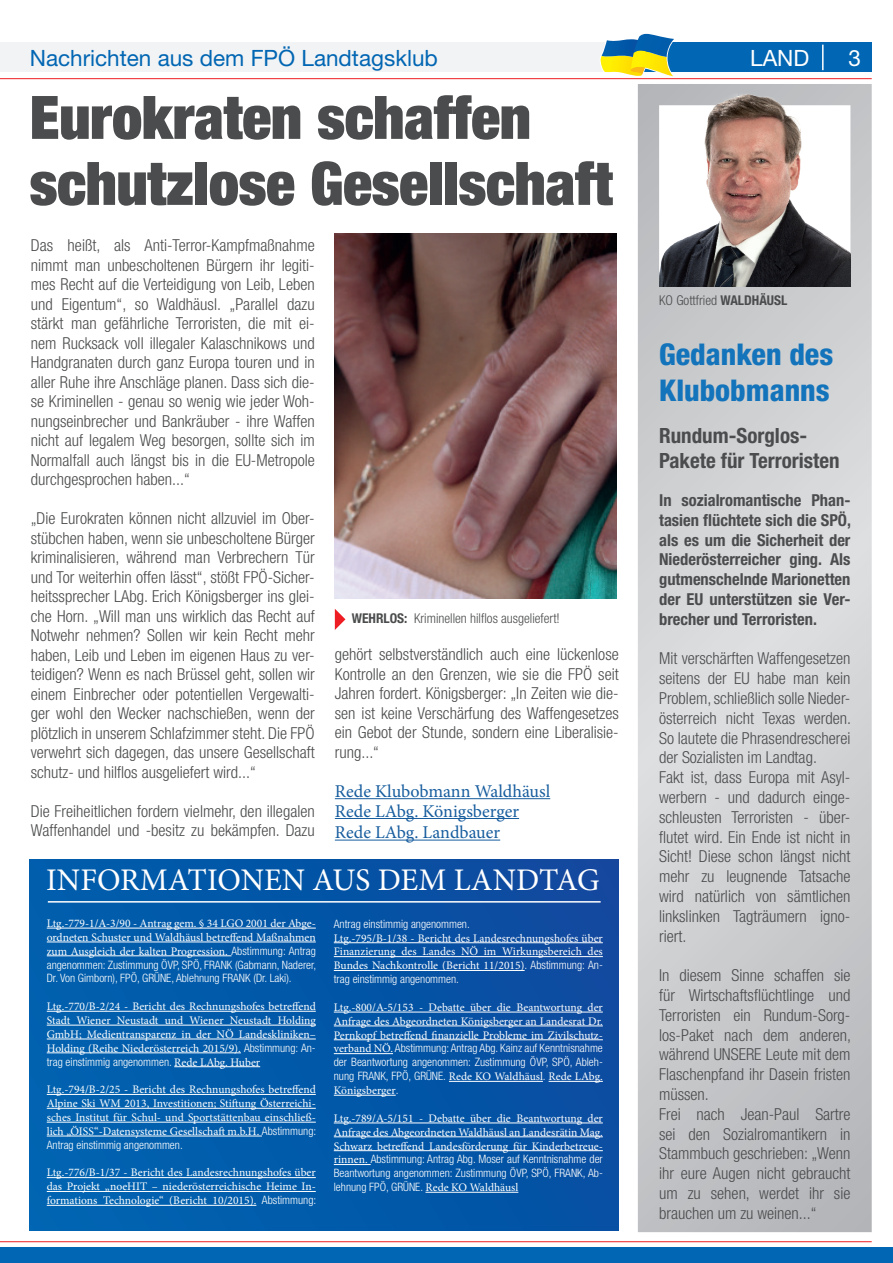
<style>
.page{position:relative;width:893px;height:1263px;background:#fff}
.page>*{position:absolute;margin:0;border:0;box-sizing:border-box;transform-origin:0 0}
.t1{font:900 expanded 60px/66px "Helvetica Neue";color:#4b4c4d}
.t2{font:31.5px "Minion Pro";color:#fff}
.t3{font:800 condensed 30px/36px "Helvetica Neue";color:#1374bb}
.t4{font:22.5px "Helvetica Neue";color:#0166b3}
.t5{font:22.5px "Helvetica Neue";color:#fff}
.t6{font:700 condensed 21px/25.2px "Helvetica Neue";color:#4b4c4d}
.t7{font:18px/19.8px "Minion Pro";color:#175d9e}
.t8{font:300 condensed 16.5px/19.5px "Helvetica Neue";color:#4b4c4d;text-align:justify}
.t9{font:700 condensed 16.5px/19.8px "Helvetica Neue";color:#4b4c4d;text-align:justify}
.t10{font:300 condensed 13.5px "Helvetica Neue";color:#4b4c4d}
.t11{font:11.55px/13.8px "Minion Pro";color:#fff;text-align:justify}
.t12{font:300 condensed 11.55px/13.8px "Helvetica Neue";color:#fff}
.s1{font-weight:700}
.s2{font-family:"Helvetica Neue";font-weight:300;font-stretch:condensed}
.s3{font-family:"Minion Pro";font-weight:400;font-stretch:normal}
</style>
<div class="page">
<div style="left:638px;top:43px;width:234px;height:29px;background:#0166b3"></div>
<div style="left:0;top:43px;width:638px;height:29px;background:#f2f3f4"></div>
<hr style="left:822px;top:45px;width:2px;height:25px;background:#fff">
<hr style="left:0;top:78px;width:872px;height:1px;background:#ee1d23">
<hr style="left:0;top:1241px;width:872px;height:1px;background:#ee1d23">
<svg style="left:599px;top:33px;width:77px;height:44px"></svg>
<svg style="left:30px;top:859px;width:589px;height:372px;background:#0658a8"></svg>
<img style="left:335px;top:233px;width:282px;height:366px">
<hr style="left:47px;top:928px;width:269px;height:1px;background:#fff">
<hr style="left:47px;top:942px;width:269px;height:1px;background:#fff">
<hr style="left:47px;top:955px;width:184px;height:1px;background:#fff">
<hr style="left:47px;top:1011px;width:269px;height:1px;background:#fff">
<hr style="left:47px;top:1025px;width:269px;height:1px;background:#fff">
<hr style="left:47px;top:1039px;width:269px;height:1px;background:#fff">
<hr style="left:47px;top:1052px;width:194px;height:1px;background:#fff">
<hr style="left:174px;top:1066px;width:86px;height:1px;background:#fff">
<hr style="left:47px;top:1094px;width:269px;height:1px;background:#fff">
<hr style="left:47px;top:1108px;width:269px;height:1px;background:#fff">
<hr style="left:47px;top:1122px;width:269px;height:1px;background:#fff">
<hr style="left:47px;top:1136px;width:215px;height:1px;background:#fff">
<hr style="left:47px;top:1177px;width:269px;height:1px;background:#fff">
<hr style="left:47px;top:1191px;width:269px;height:1px;background:#fff">
<hr style="left:47px;top:1205px;width:209px;height:1px;background:#fff">
<hr style="left:334px;top:942px;width:269px;height:1px;background:#fff">
<hr style="left:334px;top:956px;width:269px;height:1px;background:#fff">
<hr style="left:334px;top:970px;width:191px;height:1px;background:#fff">
<hr style="left:334px;top:1012px;width:269px;height:1px;background:#fff">
<hr style="left:334px;top:1026px;width:269px;height:1px;background:#fff">
<hr style="left:334px;top:1039px;width:269px;height:1px;background:#fff">
<hr style="left:334px;top:1053px;width:59px;height:1px;background:#fff">
<hr style="left:449px;top:1081px;width:94px;height:1px;background:#fff">
<hr style="left:549px;top:1081px;width:54px;height:1px;background:#fff">
<hr style="left:334px;top:1095px;width:62px;height:1px;background:#fff">
<hr style="left:334px;top:1123px;width:269px;height:1px;background:#fff">
<hr style="left:334px;top:1136px;width:269px;height:1px;background:#fff">
<hr style="left:334px;top:1150px;width:269px;height:1px;background:#fff">
<hr style="left:334px;top:1164px;width:37px;height:1px;background:#fff">
<hr style="left:425px;top:1192px;width:93px;height:1px;background:#fff">
<div style="left:0;top:1248px;width:893px;height:15px;background:#0166b3"></div>
<hr style="left:48px;top:901px;width:553px;height:1px;background:#fff">
<svg style="left:335px;top:609px;width:10px;height:21px"></svg>
<hr style="left:335px;top:798px;width:215px;height:1px;background:#175d9e">
<hr style="left:335px;top:818px;width:184px;height:1px;background:#175d9e">
<hr style="left:335px;top:840px;width:165px;height:1px;background:#175d9e">
<svg style="left:638px;top:84px;width:234px;height:1148px;background:#cdced0"></svg>
<img style="left:659px;top:91px;width:191px;height:196px">
<h3 class="t4" style="left:30px;top:44px;width:410px">Nachrichten aus dem FPÖ Landtagsklub</h3>
<h3 class="t5" style="left:849px;top:44px;width:14px">3</h3>
<h3 class="t5" style="left:750px;top:44px;width:61px">LAND</h3>
<h1 class="t1" style="left:30px;top:83px;width:584px">Eurokraten schaffen schutzlose Gesellschaft</h1>
<p class="t8" style="left:31px;top:236px;width:285px">Das heißt, als Anti-Terror-Kampfmaßnahme nimmt man unbescholtenen Bürgern ihr legiti&shy;mes Recht auf die Verteidigung von Leib, Leben und Eigentum“, so Waldhäusl. „Parallel dazu stärkt man gefährliche Terroristen, die mit ei&shy;nem Rucksack voll illegaler Kalaschnikows und Handgranaten durch ganz Europa touren und in aller Ruhe ihre Anschläge planen. Dass sich die&shy;se Kriminellen - genau so wenig wie jeder Woh&shy;nungseinbrecher und Bankräuber - ihre Waffen nicht auf legalem Weg besorgen, sollte sich im Normalfall auch längst bis in die EU-Metropole durchgesprochen haben...“</p>
<p class="t8" style="left:31px;top:509px;width:285px">„Die Eurokraten können nicht allzuviel im Ober&shy;stübchen haben, wenn sie unbescholtene Bürger kriminalisieren, während man Verbrechern Tür und Tor weiterhin offen lässt“, stößt FPÖ-Sicher&shy;heitssprecher LAbg. Erich Königsberger ins glei&shy;che Horn. „Will man uns wirklich das Recht auf Notwehr nehmen? Sollen wir kein Recht mehr haben, Leib und Leben im eigenen Haus zu ver&shy;teidigen? Wenn es nach Brüssel geht, sollen wir einem Einbrecher oder potentiellen Vergewalti&shy;ger wohl den Wecker nachschießen, wenn der plötzlich in unserem Schlafzimmer steht. Die FPÖ verwehrt sich dagegen, das unsere Gesellschaft schutz- und hilflos ausgeliefert wird...“</p>
<p class="t8" style="left:31px;top:801px;width:285px">Die Freiheitlichen fordern vielmehr, den illegalen<br>Waffenhandel und -besitz zu bekämpfen. Dazu</p>
<p class="t10" style="left:352px;top:610px;width:210px"><span class="s1">WEHRLOS:</span> Kriminellen hilflos ausgeliefert!</p>
<p class="t8" style="left:335px;top:645px;width:285px">gehört selbstverständlich auch eine lückenlose Kontrolle an den Grenzen, wie sie die FPÖ seit Jahren fordert. Königsberger: „In Zeiten wie die&shy;sen ist keine Verschärfung des Waffengesetzes ein Gebot der Stunde, sondern eine Liberalisie&shy;rung...“</p>
<p class="t7" style="left:335px;top:781px;width:217px">Rede Klubobmann Waldhäusl<br>Rede LAbg. Königsberger</p>
<p class="t7" style="left:335px;top:823px;width:167px">Rede LAbg. Landbauer</p>
<h2 class="t2" style="left:46px;top:859px;width:555px">INFORMATIONEN AUS DEM LANDTAG</h2>
<p class="t11" style="left:47px;top:916px;width:271px">Ltg.-779-1/A-3/90 - Antrag gem. § 34 LGO 2001 der Abge&shy;ordneten Schuster und Waldhäusl betreffend Maßnahmen zum Ausgleich der kalten Progression. <span class="s2">Abstimmung: Antrag</span></p>
<p class="t12" style="left:47px;top:957px;width:271px">angenommen: Zustimmung ÖVP, SPÖ, FRANK (Gabmann, Naderer,<br>Dr. Von Gimborn), FPÖ, GRÜNE, Ablehnung FRANK (Dr. Laki).</p>
<p class="t11" style="left:47px;top:999px;width:271px">Ltg.-770/B-2/24 - Bericht des Rechnungshofes betreffend Stadt Wiener Neustadt und Wiener Neustadt Holding GmbH; Medientransparenz in der NÖ Landeskliniken– Holding (Reihe Niederösterreich 2015/9). <span class="s2">Abstimmung: An-</span></p>
<p class="t12" style="left:47px;top:1054px;width:215px">trag einstimmig angenommen. <span class="s3">Rede LAbg. Huber</span></p>
<p class="t11" style="left:47px;top:1083px;width:271px">Ltg.-794/B-2/25 - Bericht des Rechnungshofes betreffend Alpine Ski WM 2013, Investitionen; Stiftung Österreichi&shy;sches Institut für Schul- und Sportstättenbau einschließ&shy;lich „ÖISS“-Datensysteme Gesellschaft m.b.H. <span class="s2">Abstimmung:</span></p>
<p class="t12" style="left:47px;top:1138px;width:138px">Antrag einstimmig angenommen.</p>
<p class="t11" style="left:47px;top:1166px;width:271px">Ltg.-776/B-1/37 - Bericht des Landesrechnungshofes über das Projekt „noeHIT – niederösterreichische Heime In&shy;formations Technologie“ (Bericht 10/2015). <span class="s2">Abstimmung:</span></p>
<p class="t12" style="left:334px;top:917px;width:138px">Antrag einstimmig angenommen.</p>
<p class="t11" style="left:334px;top:931px;width:271px">Ltg.-795/B-1/38 - Bericht des Landesrechnungshofes über Finanzierung des Landes NÖ im Wirkungsbereich des Bundes Nachkontrolle (Bericht 11/2015)<span class="s2">. Abstimmung: An-</span></p>
<p class="t12" style="left:334px;top:972px;width:127px">trag einstimmig angenommen.</p>
<p class="t11" style="left:334px;top:1000px;width:271px">Ltg.-800/A-5/153 - Debatte über die Beantwortung der Anfrage des Abgeordneten Königsberger an Landesrat Dr.<br>Pernkopf betreffend finanzielle Probleme im Zivilschutz-</p>
<p class="t12" style="left:334px;top:1041px;width:271px"><span class="s3">verband NÖ.</span> Abstimmung: Antrag Abg. Kainz auf Kenntnisnahme der Beantwortung angenommen: Zustimmung ÖVP, SPÖ, Ableh-</p>
<p class="t11" style="left:334px;top:1070px;width:271px"><span class="s2">nung FRANK, FPÖ, GRÜNE.</span> Rede KO Waldhäusl<span class="s2">.</span> Rede LAbg.<br>Königsberger<span class="s2">.</span></p>
<p class="t11" style="left:334px;top:1111px;width:271px">Ltg.-789/A-5/151 - Debatte über die Beantwortung der Anfrage des Abgeordneten Waldhäusl an Landesrätin Mag.<br>Schwarz betreffend Landesförderung für Kinderbetreue-</p>
<p class="t12" style="left:334px;top:1152px;width:271px;text-align:justify"><span class="s3">rinnen.</span> Abstimmung: Antrag Abg. Moser auf Kenntnisnahme der Beantwortung angenommen: Zustimmung ÖVP, SPÖ, FRANK, Ab&shy;lehnung FPÖ, GRÜNE. <span class="s3">Rede KO Waldhäusl</span></p>
<p class="t10" style="left:659px;top:293px;width:130px">KO Gottfried <span class="s1">WALDHÄUSL</span></p>
<h3 class="t3" style="left:659px;top:336px;width:176px">Gedanken des<br>Klubobmanns</h3>
<p class="t6" style="left:659px;top:422px;width:182px">Rundum-Sorglos-<br>Pakete für Terroristen</p>
<p class="t9" style="left:659px;top:490px;width:193px">In sozialromantische Phan&shy;tasien flüchtete sich die SPÖ, als es um die Sicherheit der Niederösterreicher ging. Als gutmenschelnde Marionetten der EU unterstützen sie Ver&shy;brecher und Terroristen.</p>
<p class="t8" style="left:659px;top:648px;width:193px;text-align:left">Mit verschärften Waffengesetzen seitens der EU habe man kein<br>Problem, schließlich solle Nieder&shy;österreich nicht Texas werden.<br>So lautete die Phrasendrescherei der Sozialisten im Landtag.<br>Fakt ist, dass Europa mit Asyl&shy;werbern - und dadurch einge&shy;schleusten Terroristen - über&shy;flutet wird. Ein Ende ist nicht in<br>Sicht! Diese schon längst nicht mehr zu leugnende Tatsache wird natürlich von sämtlichen linkslinken Tagträumern igno&shy;riert.</p>
<p class="t8" style="left:659px;top:965px;width:193px;text-align:left">In diesem Sinne schaffen sie für Wirtschaftsflüchtlinge und<br>Terroristen ein Rundum-Sorg&shy;los-Paket nach dem anderen, während UNSERE Leute mit dem<br>Flaschenpfand ihr Dasein fristen müssen.<br>Frei nach Jean-Paul Sartre sei den Sozialromantikern in<br>Stammbuch geschrieben: „Wenn ihr eure Augen nicht gebraucht um zu sehen, werdet ihr sie brauchen um zu weinen...“</p>
</div>
